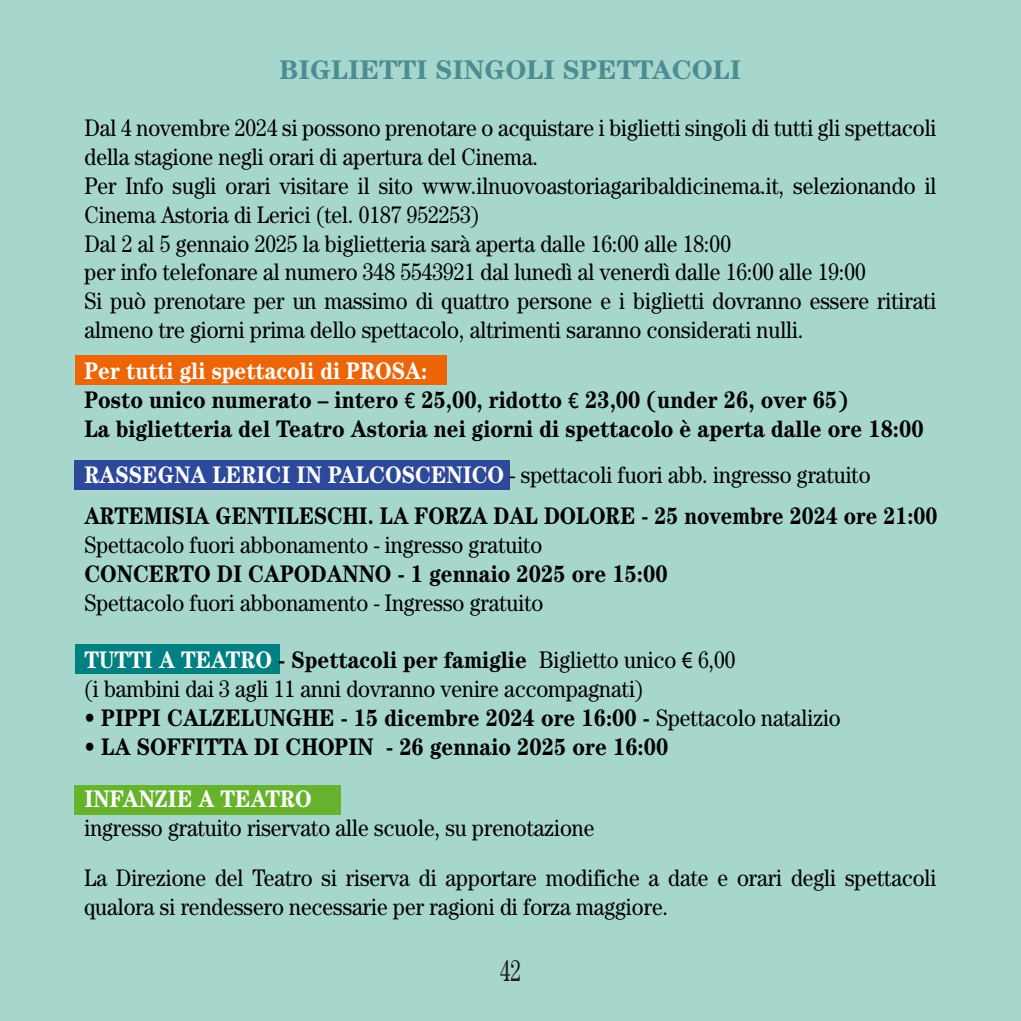
<style>
.page{position:relative;width:1021px;height:1021px;background:#fff}
.page>*{position:absolute;margin:0;border:0;box-sizing:border-box;transform-origin:0 0}
.t1{font:30px "Century";color:#1d1d1b;scale:.7 1}
.t2{font:700 27px "Century";color:#4c8d94}
.t3{font:24px/28.8px "Century";color:#000;scale:.89 1}
.t4{font:700 24px/28.8px "Century";color:#000;scale:.89 1}
.t5{font:700 24px/40.8px "Century";color:#000;scale:.87 1}
.t6{font:700 24px "Century";color:#fff;scale:.89 1}
.s1{color:#fff}
.s2{font-family:"Calibri";font-weight:400}
.s3{font-weight:400}
.s4{font-weight:700;color:#fff}
.s5{font-weight:700}
.s6{font-family:"Myriad Pro"}
</style>
<div class="page">
<div style="left:0;top:0;width:1020px;height:1020px;background:#a6d6cc"></div>
<div style="left:75px;top:784px;width:266px;height:30px;background:#67b32e"></div>
<div style="left:75px;top:644px;width:204px;height:30px;background:#008081"></div>
<div style="left:75px;top:460px;width:435px;height:29px;background:#2e499a"></div>
<div style="left:75px;top:355px;width:371px;height:30px;background:#ec6608"></div>
<p class="t2" style="left:279px;top:53px;width:463px">BIGLIETTI SINGOLI SPETTACOLI</p>
<p class="t3" style="left:84px;top:113px;width:958px">Dal 4 novembre 2024 si possono prenotare o acquistare i biglietti singoli di tutti gli spettacoli della stagione negli orari di apertura del Cinema.<br>Per Info sugli orari visitare il sito www.ilnuovoastoriagaribaldicinema.it, selezionando il Cinema Astoria di Lerici (tel. 0187 952253)<br>Dal 2 al 5 gennaio 2025 la biglietteria sarà aperta dalle 16:00 alle 18:00<br>per info telefonare al numero 348 5543921 dal lunedì al venerdì dalle 16:00 alle 19:00<br>Si può prenotare per un massimo di quattro persone e i biglietti dovranno essere ritirati almeno tre giorni prima dello spettacolo, altrimenti saranno considerati nulli.</p>
<p class="t4" style="left:84px;top:356px;width:944px"><span class="s1">Per tutti gli spettacoli di PROSA:<br></span>Posto unico numerato – intero <span class="s2">€</span> 25,00, ridotto <span class="s2">€</span> 23,00 (under 26, over 65)<br>La biglietteria del Teatro Astoria nei giorni di spettacolo è aperta dalle ore 18:00</p>
<p class="t5" style="left:84px;top:454px;width:981px"><span class="s1">RASSEGNA LERICI IN PALCOSCENICO</span> <span class="s3">- spettacoli fuori abb. ingresso gratuito<br></span>ARTEMISIA GENTILESCHI. LA FORZA DAL DOLORE - 25 novembre 2024 ore 21:00</p>
<p class="t3" style="left:84px;top:530px;width:516px">Spettacolo fuori abbonamento - ingresso gratuito</p>
<p class="t4" style="left:84px;top:558px;width:656px">CONCERTO DI CAPODANNO - 1 gennaio 2025 ore 15:00</p>
<p class="t3" style="left:84px;top:587px;width:517px">Spettacolo fuori abbonamento - Ingresso gratuito</p>
<p class="t3" style="left:84px;top:645px;width:733px"><span class="s4">TUTTI A TEATRO</span> <span class="s5">- Spettacoli per famiglie</span> Biglietto unico <span class="s6">€</span> 6,00 (i bambini dai 3 agli 11 anni dovranno venire accompagnati)</p>
<p class="t4" style="left:84px;top:702px;width:851px">• PIPPI CALZELUNGHE - 15 dicembre 2024 ore 16:00 - <span class="s3">Spettacolo natalizio</span></p>
<p class="t4" style="left:84px;top:731px;width:657px">• LA SOFFITTA DI CHOPIN - 26 gennaio 2025 ore 16:00</p>
<p class="t6" style="left:84px;top:785px;width:257px">INFANZIE A TEATRO</p>
<p class="t3" style="left:84px;top:802px;width:958px;line-height:49.8px">ingresso gratuito riservato alle scuole, su prenotazione<br>La Direzione del Teatro si riserva di apportare modifiche a date e orari degli spettacoli</p>
<p class="t3" style="left:84px;top:891px;width:657px">qualora si rendessero necessarie per ragioni di forza maggiore.</p>
<p class="t1" style="left:500px;top:952px;width:31px">42</p>
</div>
